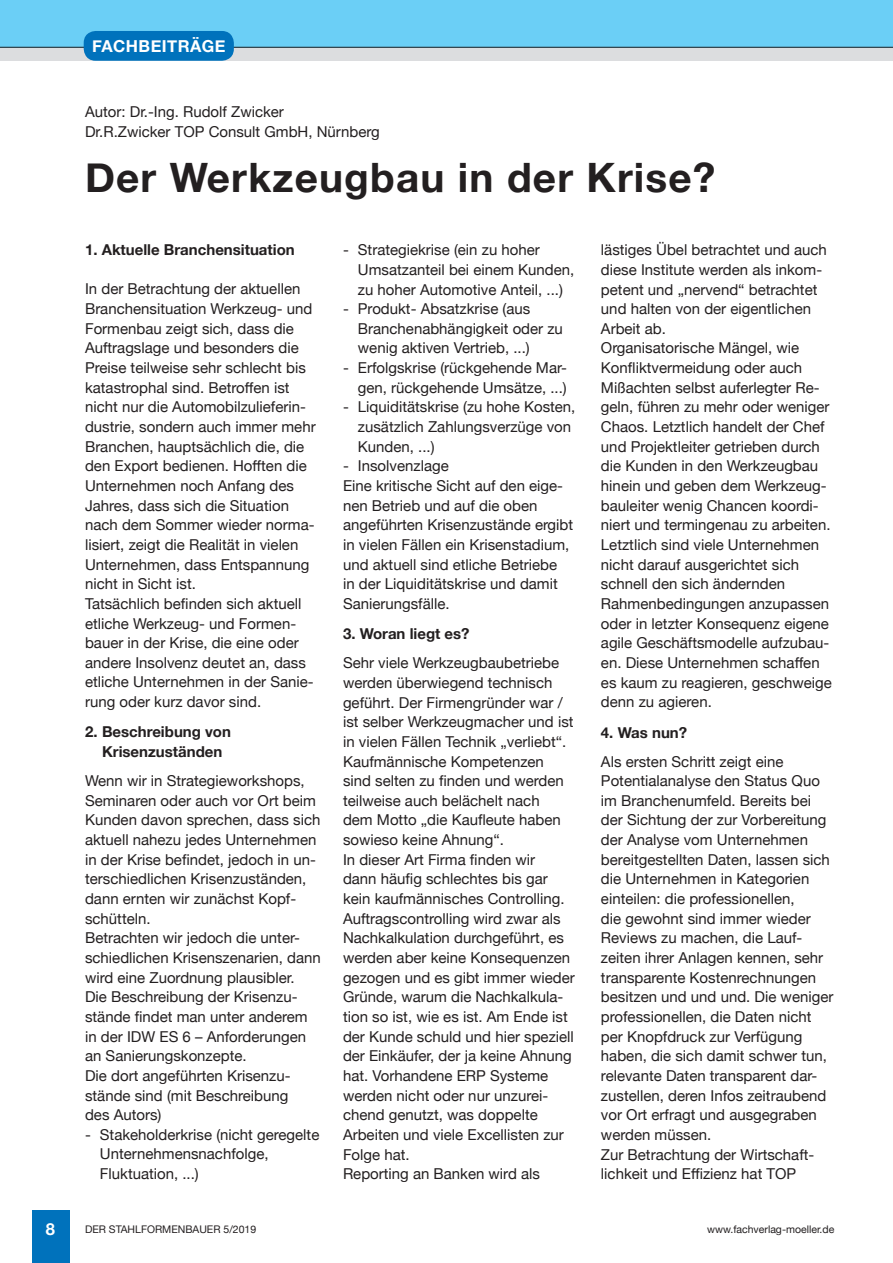
<style>
.page{position:relative;width:893px;height:1263px;background:#fff}
.page>*{position:absolute;margin:0;border:0;box-sizing:border-box;transform-origin:0 0}
.Überschrift{font:700 40.5px "Helvetica Neue";letter-spacing:.03em;color:#231f20}
.Zwischenüberschrift{font:700 16.5px "Helvetica Neue";letter-spacing:.03em;color:#fff}
.Fließtext{font:15px/19.6px "Helvetica Neue";color:#231f20}
.Zwischenüberschrift-2{font:700 15px/19.6px "Helvetica Neue";color:#231f20;text-align:center}
.Fließtext-2{font:700 15px "Helvetica Neue";color:#231f20}
.t1{font:10.5px "Helvetica Neue";color:#231f20}
</style>
<div class="page">
<div style="left:32px;top:1210px;width:37px;height:53px;background:#0072bc"></div>
<div style="left:0;top:47px;width:893px;height:14px;background:#dcdddf"></div>
<div style="left:0;top:0;width:893px;height:47px;background:#6bcff6"></div>
<div style="left:84px;top:31px;width:150px;height:30px;background:#0072bc;border-radius:12px"></div>
<p class="Zwischenüberschrift" style="left:92px;top:33px;width:135px">FACHBEITRÄGE</p>
<p class="Fließtext" style="left:85px;top:103px;width:200px">Autor: Dr.-Ing. Rudolf Zwicker</p>
<p class="Fließtext" style="left:85px;top:122px;width:296px">Dr.R.Zwicker TOP Consult GmbH, Nürnberg</p>
<p class="Überschrift" style="left:85px;top:145px;width:632px">Der Werkzeugbau in der Krise?</p>
<p class="Fließtext-2" style="left:85px;top:238px;width:211px">1. Aktuelle Branchensituation</p>
<p class="Fließtext" style="left:85px;top:280px;width:232px">In der Betrachtung der aktuellen<br>Branchensituation Werkzeug- und<br>Formenbau zeigt sich, dass die<br>Auftragslage und besonders die<br>Preise teilweise sehr schlecht bis katastrophal sind. Betroffen ist nicht nur die Automobilzulieferin&shy;dustrie, sondern auch immer mehr<br>Branchen, hauptsächlich die, die den Export bedienen. Hofften die<br>Unternehmen noch Anfang des<br>Jahres, dass sich die Situation nach dem Sommer wieder norma&shy;lisiert, zeigt die Realität in vielen<br>Unternehmen, dass Entspannung nicht in Sicht ist.</p>
<p class="Fließtext" style="left:85px;top:595px;width:230px">Tatsächlich befinden sich aktuell etliche Werkzeug- und Formen&shy;bauer in der Krise, die eine oder andere Insolvenz deutet an, dass etliche Unternehmen in der Sanie&shy;rung oder kurz davor sind.</p>
<p class="Zwischenüberschrift-2" style="left:85px;top:723px;width:147px">2. Beschreibung von<br>Krisenzuständen</p>
<p class="Fließtext" style="left:85px;top:772px;width:237px">Wenn wir in Strategieworkshops,<br>Seminaren oder auch vor Ort beim<br>Kunden davon sprechen, dass sich aktuell nahezu jedes Unternehmen in der Krise befindet, jedoch in un&shy;terschiedlichen Krisenzuständen, dann ernten wir zunächst Kopf&shy;schütteln.</p>
<p class="Fließtext" style="left:85px;top:929px;width:237px">Betrachten wir jedoch die unter&shy;schiedlichen Krisenszenarien, dann wird eine Zuordnung plausibler.</p>
<p class="Fließtext" style="left:85px;top:988px;width:224px">Die Beschreibung der Krisenzu&shy;stände findet man unter anderem in der IDW ES 6 – Anforderungen an Sanierungskonzepte.</p>
<p class="Fließtext" style="left:85px;top:1066px;width:207px">Die dort angeführten Krisenzu&shy;stände sind (mit Beschreibung des Autors)</p>
<p class="Fließtext" style="left:100px;top:1125px;width:221px;text-indent:-15px">- Stakeholderkrise (nicht geregelte<br>Unternehmensnachfolge,<br>Fluktuation, ...)</p>
<p class="Zwischenüberschrift" style="left:46px;top:1216px;width:11px">8</p>
<p class="t1" style="left:85px;top:1221px;width:173px">DER STAHLFORMENBAUER 5/2019</p>
<p class="Fließtext" style="left:358px;top:241px;width:218px;text-indent:-15px">- Strategiekrise (ein zu hoher<br>Umsatzanteil bei einem Kunden, zu hoher Automotive Anteil, ...)</p>
<p class="Fließtext" style="left:358px;top:300px;width:207px;text-indent:-15px">- Produkt- Absatzkrise (aus<br>Branchenabhängigkeit oder zu wenig aktiven Vertrieb, ...)</p>
<p class="Fließtext" style="left:343px;top:359px;width:226px;text-align:right">- Erfolgskrise (rückgehende Mar&shy;gen, rückgehende Umsätze, ...)</p>
<p class="Fließtext" style="left:358px;top:398px;width:219px;text-indent:-15px">- Liquiditätskrise (zu hohe Kosten, zusätzlich Zahlungsverzüge von<br>Kunden, ...)</p>
<p class="Fließtext" style="left:343px;top:457px;width:107px">- Insolvenzlage</p>
<p class="Fließtext" style="left:343px;top:477px;width:232px">Eine kritische Sicht auf den eige&shy;nen Betrieb und auf die oben angeführten Krisenzustände ergibt in vielen Fällen ein Krisenstadium, und aktuell sind etliche Betriebe<br>in der Liquiditätskrise und damit<br>Sanierungsfälle.</p>
<p class="Zwischenüberschrift-2" style="left:343px;top:624px;width:128px">3. Woran liegt es?</p>
<p class="Fließtext" style="left:343px;top:654px;width:232px">Sehr viele Werkzeugbaubetriebe werden überwiegend technisch geführt. Der Firmengründer war / ist selber Werkzeugmacher und ist in vielen Fällen Technik „verliebt“.<br>Kaufmännische Kompetenzen sind selten zu finden und werden teilweise auch belächelt nach<br>dem Motto „die Kaufleute haben sowieso keine Ahnung“.</p>
<p class="Fließtext" style="left:343px;top:850px;width:233px">In dieser Art Firma finden wir<br>dann häufig schlechtes bis gar kein kaufmännisches Controlling.<br>Auftragscontrolling wird zwar als<br>Nachkalkulation durchgeführt, es werden aber keine Konsequenzen gezogen und es gibt immer wieder<br>Gründe, warum die Nachkalkula&shy;tion so ist, wie es ist. Am Ende ist der Kunde schuld und hier speziell der Einkäufer, der ja keine Ahnung hat. Vorhandene ERP Systeme werden nicht oder nur unzurei&shy;chend genutzt, was doppelte<br>Arbeiten und viele Excellisten zur<br>Folge hat.</p>
<p class="Fließtext" style="left:343px;top:1165px;width:198px">Reporting an Banken wird als</p>
<p class="Fließtext" style="left:601px;top:241px;width:227px">lästiges Übel betrachtet und auch diese Institute werden als inkom&shy;petent und „nervend“ betrachtet und halten von der eigentlichen<br>Arbeit ab.</p>
<p class="Fließtext" style="left:601px;top:339px;width:231px">Organisatorische Mängel, wie<br>Konfliktvermeidung oder auch<br>Mißachten selbst auferlegter Re&shy;geln, führen zu mehr oder weniger<br>Chaos. Letztlich handelt der Chef und Projektleiter getrieben durch die Kunden in den Werkzeugbau hinein und geben dem Werkzeug&shy;bauleiter wenig Chancen koordi&shy;niert und termingenau zu arbeiten.</p>
<p class="Fließtext" style="left:601px;top:536px;width:232px">Letztlich sind viele Unternehmen nicht darauf ausgerichtet sich schnell den sich ändernden<br>Rahmenbedingungen anzupassen oder in letzter Konsequenz eigene agile Geschäftsmodelle aufzubau&shy;en. Diese Unternehmen schaffen es kaum zu reagieren, geschweige denn zu agieren.</p>
<p class="Zwischenüberschrift-2" style="left:601px;top:723px;width:88px">4. Was nun?</p>
<p class="Fließtext" style="left:601px;top:752px;width:234px">Als ersten Schritt zeigt eine<br>Potentialanalyse den Status Quo im Branchenumfeld. Bereits bei der Sichtung der zur Vorbereitung der Analyse vom Unternehmen bereitgestellten Daten, lassen sich die Unternehmen in Kategorien einteilen: die professionellen,<br>die gewohnt sind immer wieder<br>Reviews zu machen, die Lauf&shy;zeiten ihrer Anlagen kennen, sehr transparente Kostenrechnungen besitzen und und und. Die weniger professionellen, die Daten nicht per Knopfdruck zur Verfügung haben, die sich damit schwer tun, relevante Daten transparent dar&shy;zustellen, deren Infos zeitraubend vor Ort erfragt und ausgegraben werden müssen.</p>
<p class="Fließtext" style="left:601px;top:1145px;width:215px">Zur Betrachtung der Wirtschaft&shy;lichkeit und Effizienz hat TOP</p>
<p class="t1" style="left:707px;top:1221px;width:129px">www.fachverlag-moeller.de</p>
</div>
